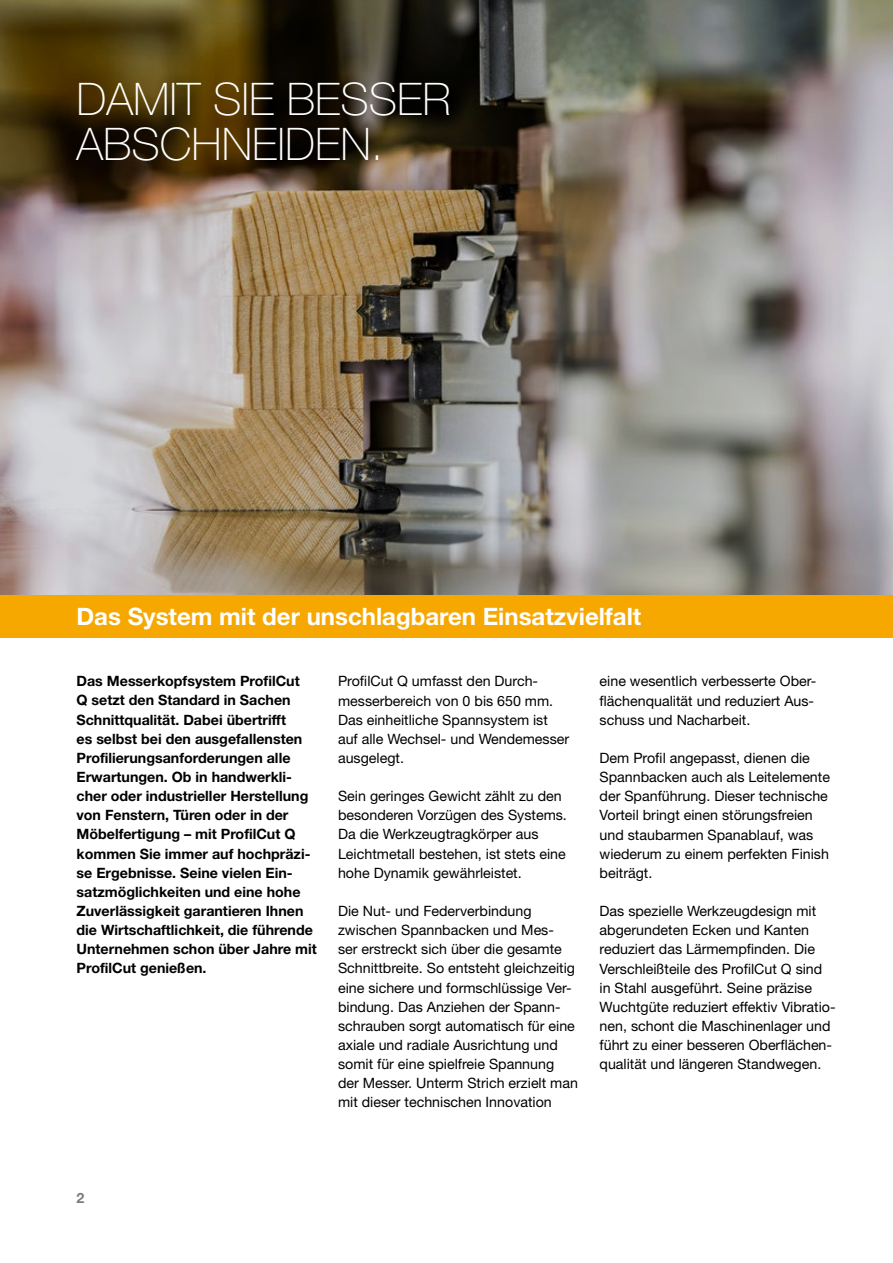
<style>
.page{position:relative;width:893px;height:1263px;background:#fff}
.page>*{position:absolute;margin:0;border:0;box-sizing:border-box;transform-origin:0 0}
.t1{font:100 45px/45px "Helvetica Neue LT Pro";color:#fff}
.t2{font:700 24px "Helvetica Neue LT Pro";color:#fff}
.t3{font:14.25px/19.2px "Helvetica Neue LT Pro";color:#000}
.t4{font:700 14.25px/19.2px "Helvetica Neue LT Pro";color:#000}
.t5{font:700 14.25px "Helvetica Neue LT Pro";color:#7b7c7e}
</style>
<div class="page">
<img style="left:0;top:0;width:893px;height:595px">
<div style="left:0;top:595px;width:893px;height:43px;background:#f7a800"></div>
<h1 class="t1" style="left:77px;top:76px;width:376px">DAMIT SIE BESSER<br>ABSCHNEIDEN.</h1>
<h2 class="t2" style="left:77px;top:601px;width:566px">Das System mit der unschlagbaren Einsatzvielfalt</h2>
<p class="t4" style="left:77px;top:671px;width:242px">Das Messerkopfsystem ProfilCut<br>Q setzt den Standard in Sachen Schnittqualität. Dabei übertrifft<br>es selbst bei den ausgefallensten Profilierungsanforderungen alle Erwartungen. Ob in handwerkli&shy;cher oder industrieller Herstellung von Fenstern, Türen oder in der Möbelfertigung – mit ProfilCut Q kommen Sie immer auf hochpräzi&shy;se Ergebnisse. Seine vielen Ein&shy;satzmöglichkeiten und eine hohe Zuverlässigkeit garantieren Ihnen die Wirtschaftlichkeit, die führende Unternehmen schon über Jahre mit ProfilCut genießen.</p>
<p class="t3" style="left:338px;top:671px;width:233px">ProfilCut Q umfasst den Durch&shy;messerbereich von 0 bis 650 mm.<br>Das einheitliche Spannsystem ist auf alle Wechsel- und Wendemesser ausgelegt.</p>
<p class="t3" style="left:338px;top:786px;width:230px">Sein geringes Gewicht zählt zu den besonderen Vorzügen des Systems.<br>Da die Werkzeugtragkörper aus Leichtmetall bestehen, ist stets eine hohe Dynamik gewährleistet.</p>
<p class="t3" style="left:338px;top:901px;width:241px">Die Nut- und Federverbindung zwischen Spannbacken und Mes-<br>ser erstreckt sich über die gesamte Schnittbreite. So entsteht gleichzeitig eine sichere und formschlüssige Ver&shy;bindung. Das Anziehen der Spann&shy;schrauben sorgt automatisch für eine axiale und radiale Ausrichtung und somit für eine spielfreie Spannung der Messer. Unterm Strich erzielt man mit dieser technischen Innovation</p>
<p class="t3" style="left:600px;top:671px;width:218px">eine wesentlich verbesserte Ober&shy;flächenqualität und reduziert Aus&shy;schuss und Nacharbeit.</p>
<p class="t3" style="left:600px;top:748px;width:232px">Dem Profil angepasst, dienen die<br>Spannbacken auch als Leitelemente der Spanführung. Dieser technische<br>Vorteil bringt einen störungsfreien und staubarmen Spanablauf, was wiederum zu einem perfekten Finish beiträgt.</p>
<p class="t3" style="left:600px;top:901px;width:237px">Das spezielle Werkzeugdesign mit abgerundeten Ecken und Kanten reduziert das Lärmempfinden. Die Verschleißteile des ProfilCut Q sind in Stahl ausgeführt. Seine präzise Wuchtgüte reduziert effektiv Vibratio&shy;nen, schont die Maschinenlager und führt zu einer besseren Oberflächen&shy;qualität und längeren Standwegen.</p>
<p class="t5" style="left:77px;top:1189px;width:9px">2</p>
</div>
